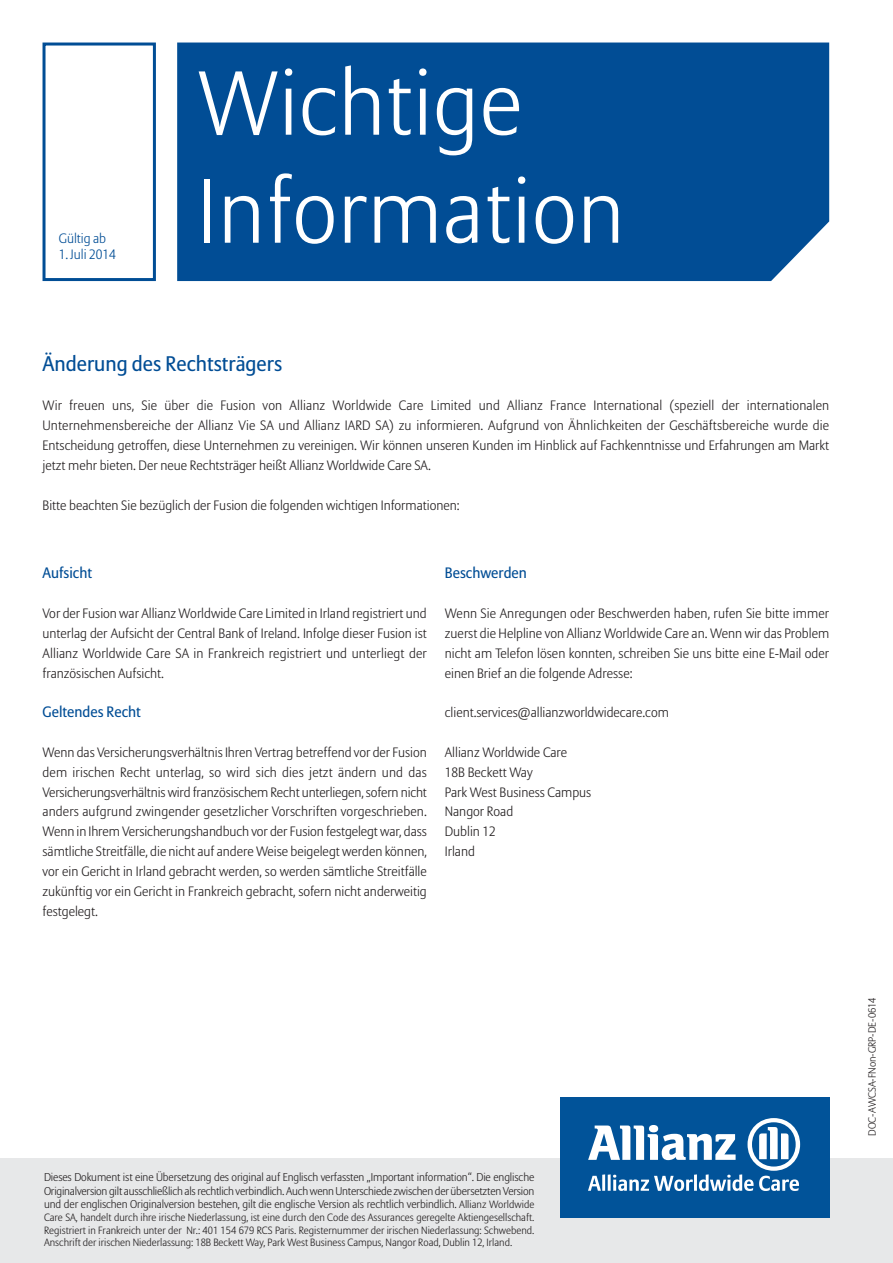
<style>
.page{position:relative;width:893px;height:1263px;background:#fff}
.page>*{position:absolute;margin:0;border:0;box-sizing:border-box;transform-origin:0 0}
.t1{font:300 90px/108px "Allianz Sans";letter-spacing:.01em;color:#fff}
.t2{font:21px "Allianz Sans";color:#014d95}
.t3{font:15px "Allianz Sans";color:#014d95}
.t4{font:300 13.5px/19.8px "Allianz Sans";color:#231f20;text-align:justify}
.t5{font:300 13.5px "Allianz Sans";color:#014d95}
.t6{font:300 11.25px/13.5px "Allianz Sans";letter-spacing:-.01em;color:#231f20;text-align:justify}
.t7{font:300 10.5px/12.6px "Allianz Sans";color:#231f20;text-align:justify}
.s1{font-size:10.5px}
</style>
<div class="page">
<div style="left:0;top:1158px;width:893px;height:105px;background:#e7e8e9"></div>
<div style="left:560px;top:1098px;width:269px;height:119px;background:#015399"></div>
<svg style="left:588px;top:1118px;width:212px;height:73px"></svg>
<div style="left:177px;top:43px;width:652px;height:238px;background:#014d95"></div>
<div style="left:43px;top:43px;width:113px;height:238px;border:3px solid #014d95"></div>
<p class="t5" style="left:59px;top:232px;width:49px">Gültig ab</p>
<p class="t5" style="left:59px;top:249px;width:59px">1. Juli 2014</p>
<h1 class="t1" style="left:198px;top:56px;width:428px">Wichtige<br>Information</h1>
<h2 class="t2" style="left:43px;top:355px;width:241px">Änderung des Rechtsträgers</h2>
<p class="t4" style="left:43px;top:397px;width:788px">Wir freuen uns, Sie über die Fusion von Allianz Worldwide Care Limited und Allianz France International (speziell der internationalen Unternehmensbereiche der Allianz Vie SA und Allianz IARD SA) zu informieren. Aufgrund von Ähnlichkeiten der Geschäftsbereiche wurde die Entscheidung getroffen, diese Unternehmen zu vereinigen. Wir können unseren Kunden im Hinblick auf Fachkenntnisse und Erfahrungen am Markt jetzt mehr bieten. Der neue Rechtsträger heißt Allianz Worldwide Care SA.</p>
<p class="t4" style="left:43px;top:496px;width:419px">Bitte beachten Sie bezüglich der Fusion die folgenden wichtigen Informationen:</p>
<p class="t3" style="left:43px;top:567px;width:51px">Aufsicht</p>
<p class="t4" style="left:43px;top:604px;width:386px">Vor der Fusion war Allianz Worldwide Care Limited in Irland registriert und unterlag der Aufsicht der Central Bank of Ireland. Infolge dieser Fusion ist Allianz Worldwide Care SA in Frankreich registriert und unterliegt der französischen Aufsicht.</p>
<p class="t3" style="left:43px;top:706px;width:100px">Geltendes Recht</p>
<p class="t4" style="left:43px;top:743px;width:386px">Wenn das Versicherungsverhältnis Ihren Vertrag betreffend vor der Fusion dem irischen Recht unterlag, so wird sich dies jetzt ändern und das Versicherungsverhältnis wird französischem Recht unterliegen, sofern nicht anders aufgrund zwingender gesetzlicher Vorschriften vorgeschrieben.<br>Wenn in Ihrem Versicherungshandbuch vor der Fusion festgelegt war, dass sämtliche Streitfälle, die nicht auf andere Weise beigelegt werden können, vor ein Gericht in Irland gebracht werden, so werden sämtliche Streitfälle zukünftig vor ein Gericht in Frankreich gebracht, sofern nicht anderweitig festgelegt.</p>
<p class="t3" style="left:445px;top:567px;width:83px">Beschwerden</p>
<p class="t4" style="left:445px;top:604px;width:386px">Wenn Sie Anregungen oder Beschwerden haben, rufen Sie bitte immer zuerst die Helpline von Allianz Worldwide Care an. Wenn wir das Problem nicht am Telefon lösen konnten, schreiben Sie uns bitte eine E-Mail oder einen Brief an die folgende Adresse:</p>
<p class="t4" style="left:445px;top:704px;width:226px">client.services@allianzworldwidecare.com</p>
<p class="t4" style="left:445px;top:743px;width:148px;text-align:left">Allianz Worldwide Care<br>18B Beckett Way<br>Park West Business Campus<br>Nangor Road<br>Dublin 12<br>Irland</p>
<p class="t6" style="left:44px;top:1171px;width:492px">Dieses Dokument ist eine Übersetzung des original auf Englisch verfassten „Important information“. Die englische Originalversion gilt ausschließlich als rechtlich verbindlich. Auch wenn Unterschiede zwischen der übersetzten Version und der englischen Originalversion bestehen, gilt die englische Version als rechtlich verbindlich. <span class="s1">Allianz Worldwide</span></p>
<p class="t7" style="left:44px;top:1212px;width:492px">Care SA, handelt durch ihre irische Niederlassung, ist eine durch den Code des Assurances geregelte Aktiengesellschaft.<br>Registriert in Frankreich unter der Nr.: 401 154 679 RCS Paris. Registernummer der irischen Niederlassung: Schwebend.<br>Anschrift der irischen Niederlassung: 18B Beckett Way, Park West Business Campus, Nangor Road, Dublin 12, Irland.</p>
<p class="t7" style="left:867px;top:1136px;width:140px;rotate:-90deg">DOC-AWCSA-FNon-GRP-DE-0614</p>
</div>
